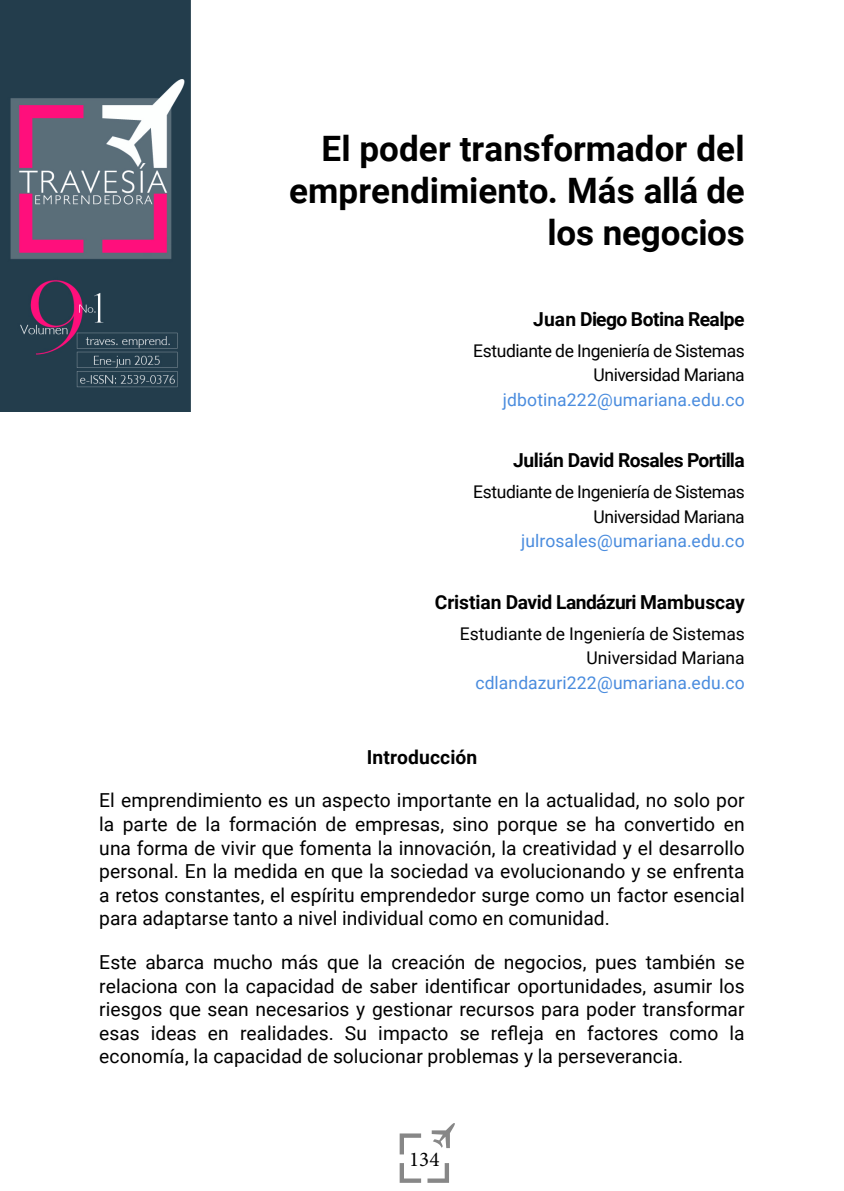
<style>
.page{position:relative;width:844px;height:1191px;background:#fff}
.page>*{position:absolute;margin:0;border:0;box-sizing:border-box;transform-origin:0 0}
.t1{font:700 35px/42px "Roboto";color:#000;text-align:right}
.t2{font:21px "Minion Pro";color:#000}
.t3{font:19.25px/23.6px "Roboto";color:#000;text-align:justify}
.t4{font:700 19.25px "Roboto";letter-spacing:-.02em;color:#000}
.t5{font:700 19.25px "Roboto";letter-spacing:.005em;color:#000}
.t6{font:17.5px/24.5px "Roboto";letter-spacing:-.02em;color:#000;text-align:right}
.t7{font:17.5px "Roboto";letter-spacing:.005em;color:#4a8cde}
.t8{font:17.5px/24.5px "Roboto";color:#000;text-align:right}
</style>
<div class="page">
<svg style="left:399px;top:1133px;width:22px;height:21px"></svg>
<svg style="left:399px;top:1163px;width:22px;height:19px"></svg>
<svg style="left:427px;top:1163px;width:22px;height:19px"></svg>
<svg style="left:431px;top:1123px;width:24px;height:25px"></svg>
<img style="left:0;top:0;width:191px;height:412px">
<h1 class="t1" style="left:289px;top:126px;width:457px">El poder transformador del emprendimiento. Más allá de los negocios</h1>
<p class="t4" style="left:533px;top:305px;width:213px">Juan Diego Botina Realpe</p>
<p class="t6" style="left:473px;top:337px;width:273px">Estudiante de Ingeniería de Sistemas<br>Universidad Mariana</p>
<p class="t7" style="left:503px;top:387px;width:243px">jdbotina222@umariana.edu.co</p>
<p class="t4" style="left:513px;top:447px;width:233px">Julián David Rosales Portilla</p>
<p class="t6" style="left:473px;top:479px;width:273px">Estudiante de Ingeniería de Sistemas<br>Universidad Mariana</p>
<p class="t7" style="left:521px;top:529px;width:225px">julrosales@umariana.edu.co</p>
<p class="t4" style="left:435px;top:588px;width:311px">Cristian David Landázuri Mambuscay</p>
<p class="t8" style="left:459px;top:620px;width:286px">Estudiante de Ingeniería de Sistemas<br>Universidad Mariana</p>
<p class="t7" style="left:475px;top:670px;width:271px">cdlandazuri222@umariana.edu.co</p>
<p class="t5" style="left:366px;top:743px;width:112px">Introducción</p>
<p class="t3" style="left:99px;top:788px;width:646px">El emprendimiento es un aspecto importante en la actualidad, no solo por la parte de la formación de empresas, sino porque se ha convertido en una forma de vivir que fomenta la innovación, la creatividad y el desarrollo personal. En la medida en que la sociedad va evolucionando y se enfrenta a retos constantes, el espíritu emprendedor surge como un factor esencial para adaptarse tanto a nivel individual como en comunidad.</p>
<p class="t3" style="left:99px;top:949px;width:646px">Este abarca mucho más que la creación de negocios, pues también se relaciona con la capacidad de saber identificar oportunidades, asumir los riesgos que sean necesarios y gestionar recursos para poder transformar esas ideas en realidades. Su impacto se refleja en factores como la economía, la capacidad de solucionar problemas y la perseverancia.</p>
<p class="t2" style="left:409px;top:1145px;width:32px">134</p>
</div>
